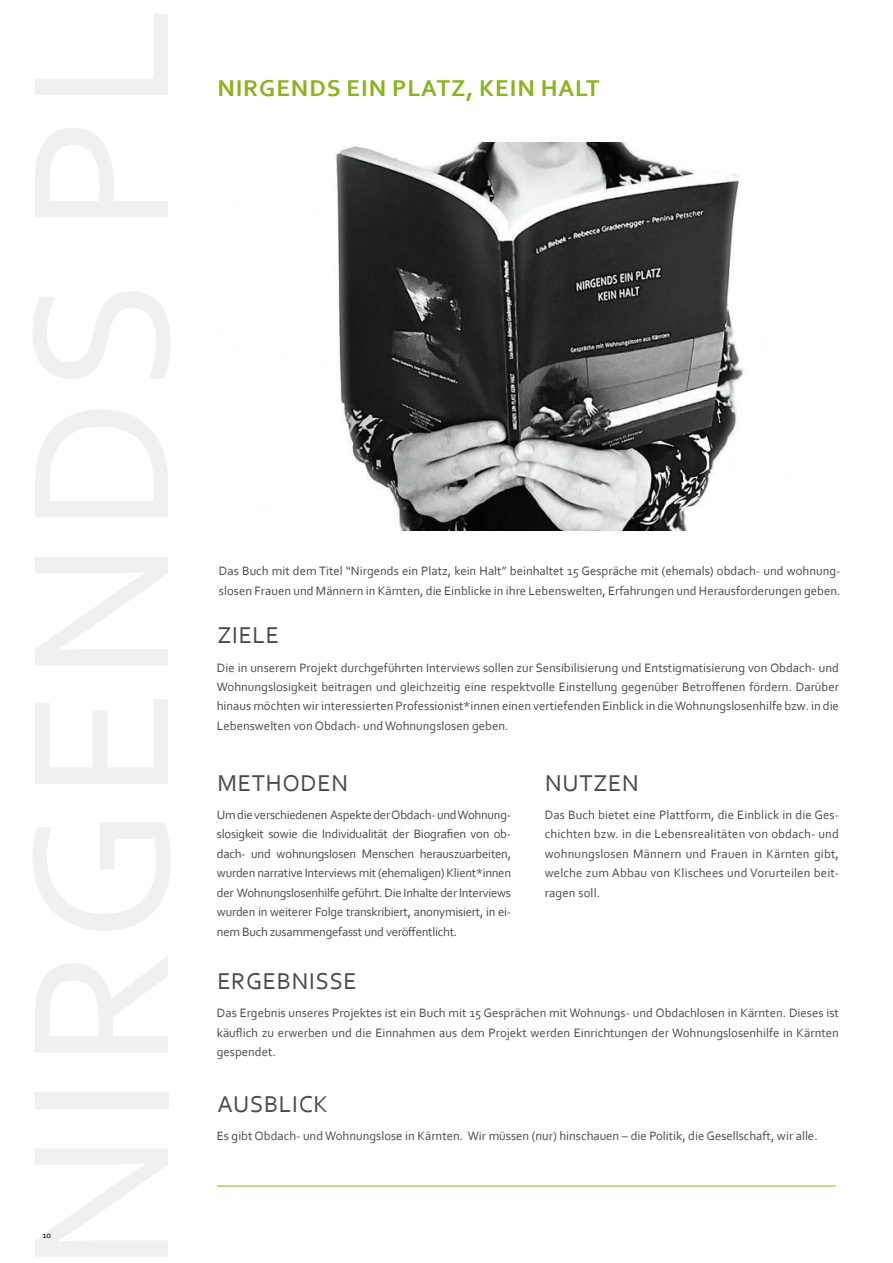
<style>
.page{position:relative;width:893px;height:1263px;background:#fff}
.page>*{position:absolute;margin:0;border:0;box-sizing:border-box;transform-origin:0 0}
.t1{font:24px "Corbel";letter-spacing:.03em;color:#4a4a49}
.t2{font:700 24px "Corbel";letter-spacing:.04em;color:#8ab31d}
.t3{font:12.75px/19.5px "Corbel";color:#4a4a49;text-align:justify}
.t4{font:9px "Corbel";color:#000}
</style>
<div class="page">
<hr style="left:217px;top:1186px;width:619px;height:1px;background:#8ab31d">
<img style="left:334px;top:142px;width:409px;height:388px">
<h1 class="t2" style="left:217px;top:73px;width:384px">NIRGENDS EIN PLATZ, KEIN HALT</h1>
<p class="t4" style="left:43px;top:1229px;width:10px">10</p>
<p class="t3" style="left:219px;top:561px;width:623px">Das Buch mit dem Titel “Nirgends ein Platz, kein Halt” beinhaltet 15 Gespräche mit (ehemals) obdach- und wohnung&shy;slosen Frauen und Männern in Kärnten, die Einblicke in ihre Lebenswelten, Erfahrungen und Herausforderungen geben.</p>
<h1 class="t1" style="left:217px;top:621px;width:63px">ZIELE</h1>
<p class="t3" style="left:217px;top:657px;width:624px">Die in unserem Projekt durchgeführten Interviews sollen zur Sensibilisierung und Entstigmatisierung von Obdach- und Wohnungslosigkeit beitragen und gleichzeitig eine respektvolle Einstellung gegenüber Betroffenen fördern. Darüber hinaus möchten wir interessierten Professionist*innen einen vertiefenden Einblick in die Wohnungslosenhilfe bzw. in die Lebenswelten von Obdach- und Wohnungslosen geben.</p>
<h1 class="t1" style="left:217px;top:768px;width:132px">METHODEN</h1>
<p class="t3" style="left:217px;top:804px;width:296px">Um die verschiedenen Aspekte der Obdach- und Wohnung&shy;slosigkeit sowie die Individualität der Biografien von ob&shy;dach- und wohnungslosen Menschen herauszuarbeiten, wurden narrative Interviews mit (ehemaligen) Klient*innen der Wohnungslosenhilfe geführt. Die Inhalte der Interviews wurden in weiterer Folge transkribiert, anonymisiert, in ei&shy;nem Buch zusammengefasst und veröffentlicht.</p>
<h1 class="t1" style="left:545px;top:768px;width:95px">NUTZEN</h1>
<p class="t3" style="left:545px;top:804px;width:296px">Das Buch bietet eine Plattform, die Einblick in die Ges&shy;chichten bzw. in die Lebensrealitäten von obdach- und wohnungslosen Männern und Frauen in Kärnten gibt, welche zum Abbau von Klischees und Vorurteilen beit&shy;ragen soll.</p>
<h1 class="t1" style="left:217px;top:966px;width:141px">ERGEBNISSE</h1>
<p class="t3" style="left:217px;top:1003px;width:624px">Das Ergebnis unseres Projektes ist ein Buch mit 15 Gesprächen mit Wohnungs- und Obdachlosen in Kärnten. Dieses ist käuflich zu erwerben und die Einnahmen aus dem Projekt werden Einrichtungen der Wohnungslosenhilfe in Kärnten gespendet.</p>
<h1 class="t1" style="left:217px;top:1089px;width:112px">AUSBLICK</h1>
<p class="t3" style="left:217px;top:1125px;width:602px">Es gibt Obdach- und Wohnungslose in Kärnten. Wir müssen (nur) hinschauen – die Politik, die Gesellschaft, wir alle.</p>
</div>
